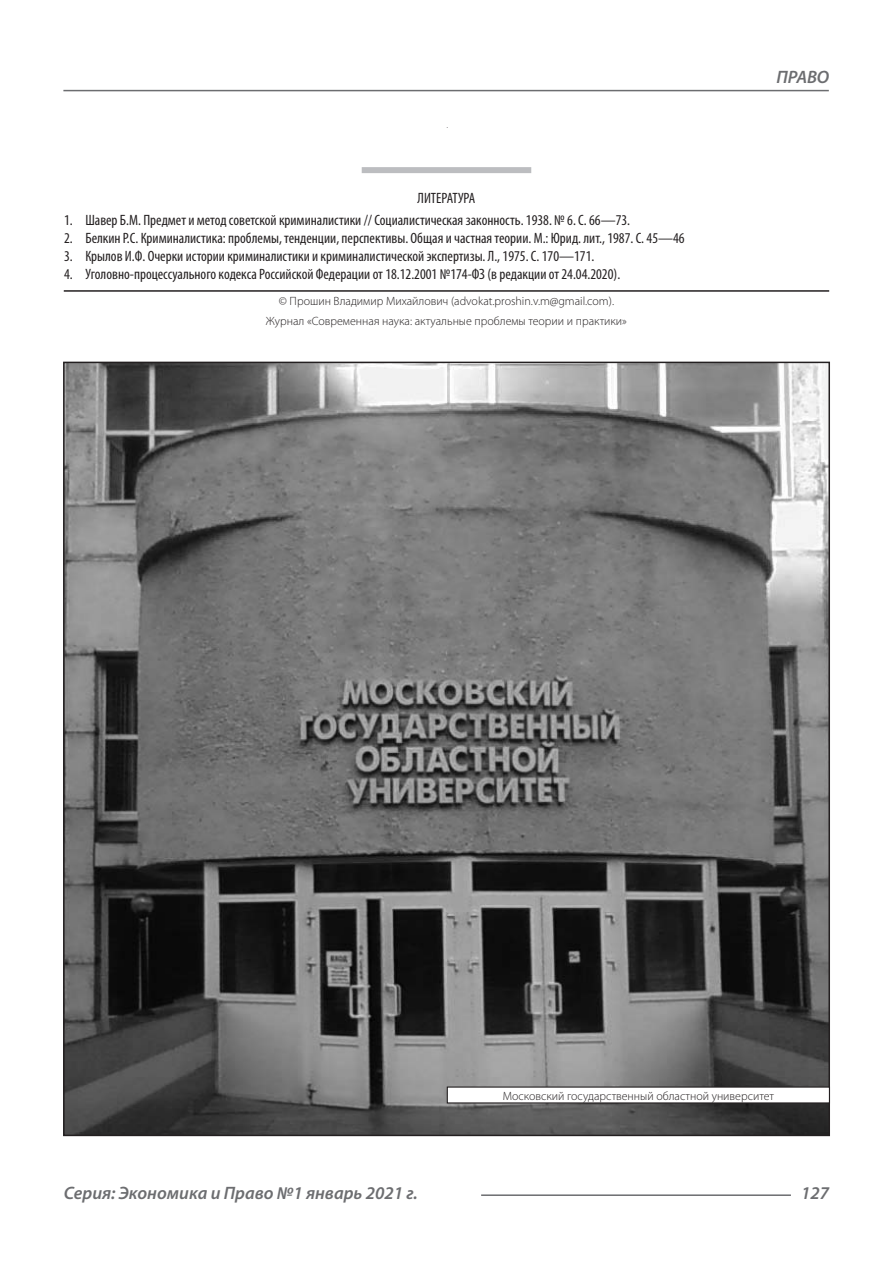
<style>
.page{position:relative;width:893px;height:1263px;background:#fff}
.page>*{position:absolute;margin:0;border:0;box-sizing:border-box;transform-origin:0 0}
.t1{font:italic 600 18px "Myriad Pro";color:#6c6d70}
.Библиография_Литерат{font:condensed 15px "Myriad Pro";color:#231f20}
.Автор_копирайт{font:300 12px "Myriad Pro";color:#231f20}
</style>
<div class="page">
<hr style="left:63px;top:90px;width:766px;height:1px;background:#6c6d70">
<hr style="left:481px;top:1194px;width:310px;height:2px;background:#6c6d70">
<div style="left:362px;top:167px;width:169px;height:6px;background:#bcbdc0"></div>
<hr style="left:64px;top:290px;width:765px;height:2px;background:#231f20">
<img style="left:66px;top:365px;width:761px;height:768px">
<div style="left:447px;top:1087px;width:382px;height:16px;background:#fff"></div>
<div style="left:447px;top:1086px;width:383px;height:17px;border:1px solid #231f20"></div>
<p class="Библиография_Литерат" style="left:418px;top:189px;width:59px">ЛИТЕРАТУРА</p>
<p class="Библиография_Литерат" style="left:64px;top:211px;width:567px">1. Шавер Б.М. Предмет и метод советской криминалистики // Социалистическая законность. 1938. № 6. С. 66—73.</p>
<p class="Библиография_Литерат" style="left:64px;top:229px;width:622px">2. Белкин Р.С. Криминалистика: проблемы, тенденции, перспективы. Общая и частная теории. M.: Юрид. лит., 1987. С. 45—46</p>
<p class="Библиография_Литерат" style="left:64px;top:247px;width:532px">3. Крылов И.Ф. Очерки истории криминалистики и криминалистической экспертизы. Л., 1975. С. 170—171.</p>
<p class="Библиография_Литерат" style="left:64px;top:265px;width:558px">4. Уголовно-процессуального кодекса Российской Федерации от 18.12.2001 №174-ФЗ (в редакции от 24.04.2020).</p>
<p class="Автор_копирайт" style="left:279px;top:294px;width:337px">© Прошин Владимир Михайлович (advokat.proshin.v.m@gmail.com).</p>
<p class="Автор_копирайт" style="left:266px;top:314px;width:363px">Журнал «Современная наука: актуальные проблемы теории и практики»</p>
<p class="t1" style="left:776px;top:66px;width:54px">ПРАВО</p>
<p class="Автор_копирайт" style="left:503px;top:1088px;width:273px">Московский государственный областной университет</p>
<p class="t1" style="left:64px;top:1182px;width:355px">Серия: Экономика и Право №1 январь 2021 г.</p>
<p class="t1" style="left:801px;top:1182px;width:30px">127</p>
</div>
